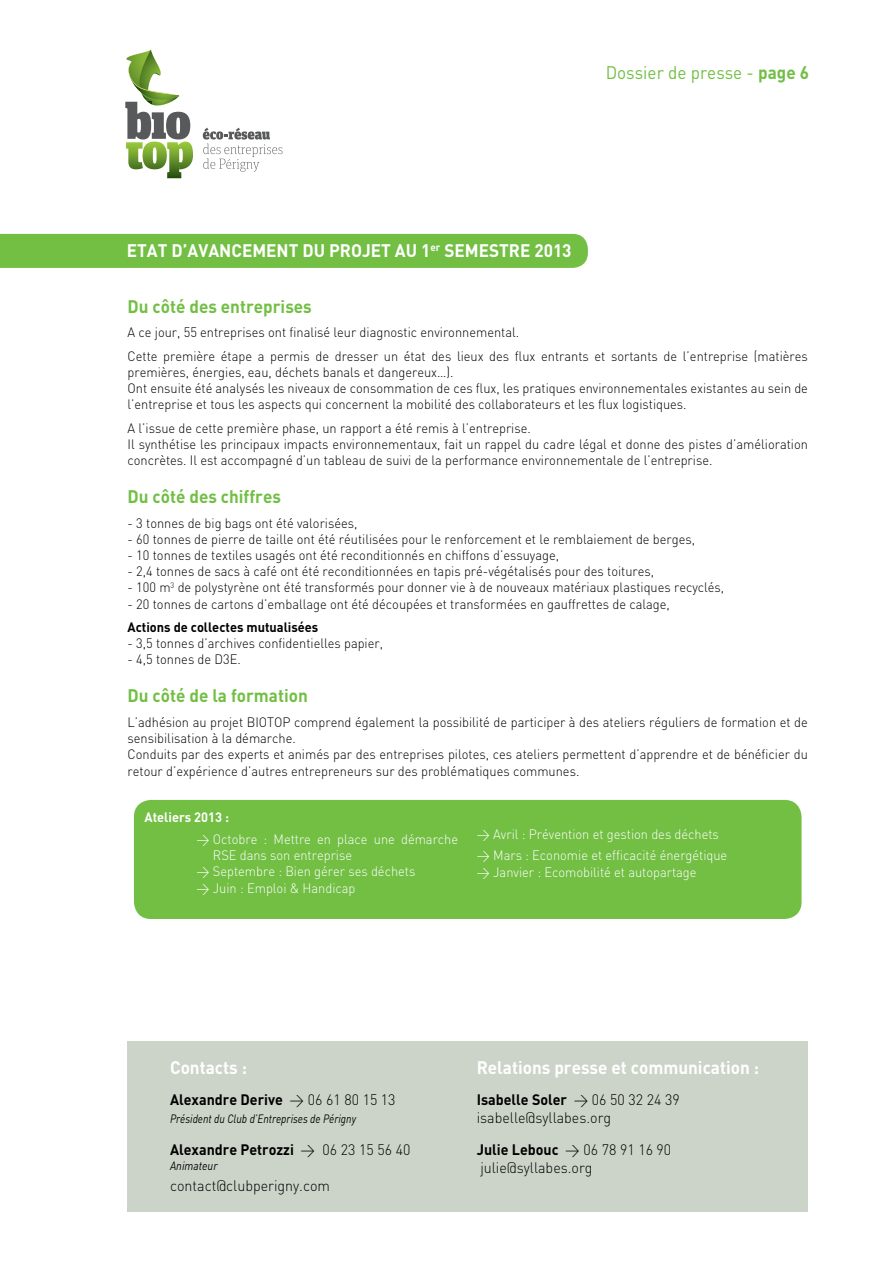
<style>
.page{position:relative;width:893px;height:1263px;background:#fff}
.page>*{position:absolute;margin:0;border:0;box-sizing:border-box;transform-origin:0 0}
.t1{font:700 18px "DINVAINS";color:#fff;scale:.95 1}
.t2{font:700 18px "DINVAINS";color:#72bf44;scale:.95 1}
.t3{font:18px "DINVAINS";color:#72bf44;scale:.95 1}
.t4{font:300 15px/18px "DINVAINS";color:#000;scale:.95 1}
.t5{font:700 15px "DINVAINS";color:#000;scale:.95 1}
.t6{font:300 13.5px/16.2px "DINVAINS";color:#000;scale:.95 1}
.t7{font:300 13.5px/21.6px "DINVAINS";color:#fff;scale:.95 1}
.t8{font:700 13.5px "DINVAINS";color:#000;scale:.95 1}
.t9{font:700 13.5px "DINVAINS";color:#fff;scale:.95 1}
.t10{font:italic 12px "DINVAINS";color:#000;scale:.85 1}
.t11{font:italic 12px "DINVAINS";color:#000;scale:.89 1}
.s1{font-weight:700}
.s2{font-weight:300}
</style>
<div class="page">
<div style="left:128px;top:1042px;width:680px;height:170px;background:#ccd4c9"></div>
<svg style="left:203px;top:128px;width:79px;height:44px"></svg>
<svg style="left:125px;top:50px;width:68px;height:128px"></svg>
<div style="left:134px;top:800px;width:667px;height:119px;background:#72bf44;border-radius:17px"></div>
<div style="left:0;top:234px;width:588px;height:34px;background:#72bf44"></div>
<h1 class="t3" style="left:606px;top:61px;width:215px">Dossier de presse - <span class="s1">page 6</span></h1>
<h1 class="t1" style="left:127px;top:239px;width:470px">ETAT D’AVANCEMENT DU PROJET AU 1<sup>er</sup> SEMESTRE 2013</h1>
<h1 class="t2" style="left:128px;top:294px;width:195px">Du côté des entreprises</h1>
<p class="t6" style="left:128px;top:321px;width:718px;line-height:23.4px">A ce jour, 55 entreprises ont finalisé leur diagnostic environnemental.<br>Cette première étape a permis de dresser un état des lieux des flux entrants et sortants de l’entreprise (matières</p>
<p class="t6" style="left:128px;top:364px;width:718px">premières, énergies, eau, déchets banals et dangereux…).<br>Ont ensuite été analysés les niveaux de consommation de ces flux, les pratiques environnementales existantes au sein de l’entreprise et tous les aspects qui concernent la mobilité des collaborateurs et les flux logistiques.</p>
<p class="t6" style="left:128px;top:420px;width:718px">A l’issue de cette première phase, un rapport a été remis à l’entreprise.<br>Il synthétise les principaux impacts environnementaux, fait un rappel du cadre légal et donne des pistes d’amélioration concrètes. Il est accompagné d’un tableau de suivi de la performance environnementale de l’entreprise.</p>
<h1 class="t2" style="left:128px;top:485px;width:163px">Du côté des chiffres</h1>
<p class="t6" style="left:128px;top:515px;width:243px">- 3 tonnes de big bags ont été valorisées,</p>
<p class="t6" style="left:128px;top:531px;width:599px">- 60 tonnes de pierre de taille ont été réutilisées pour le renforcement et le remblaiement de berges,</p>
<p class="t6" style="left:128px;top:547px;width:456px">- 10 tonnes de textiles usagés ont été reconditionnés en chiffons d’essuyage,</p>
<p class="t6" style="left:128px;top:563px;width:556px">- 2,4 tonnes de sacs à café ont été reconditionnées en tapis pré-végétalisés pour des toitures,</p>
<p class="t6" style="left:128px;top:579px;width:630px">- 100 m<sup>3</sup> de polystyrène ont été transformés pour donner vie à de nouveaux matériaux plastiques recyclés,</p>
<p class="t6" style="left:128px;top:596px;width:572px">- 20 tonnes de cartons d’emballage ont été découpées et transformées en gauffrettes de calage,</p>
<p class="t8" style="left:128px;top:618px;width:202px">Actions de collectes mutualisées</p>
<p class="t6" style="left:128px;top:635px;width:270px">- 3,5 tonnes d’archives confidentielles papier,</p>
<p class="t6" style="left:128px;top:651px;width:121px">- 4,5 tonnes de D3E.</p>
<h1 class="t2" style="left:128px;top:684px;width:191px">Du côté de la formation</h1>
<p class="t6" style="left:128px;top:714px;width:718px">L’adhésion au projet BIOTOP comprend également la possibilité de participer à des ateliers réguliers de formation et de sensibilisation à la démarche.<br>Conduits par des experts et animés par des entreprises pilotes, ces ateliers permettent d’apprendre et de bénéficier du retour d’expérience d’autres entrepreneurs sur des problématiques communes.</p>
<p class="t9" style="left:145px;top:809px;width:90px">Ateliers 2013 :</p>
<p class="t7" style="left:196px;top:828px;width:277px">&gt; Octobre : Mettre en place une démarche</p>
<p class="t7" style="left:213px;top:844px;width:148px">RSE dans son entreprise</p>
<p class="t7" style="left:196px;top:860px;width:232px">&gt; Septembre : Bien gérer ses déchets</p>
<p class="t7" style="left:196px;top:877px;width:169px">&gt; Juin : Emploi &amp; Handicap</p>
<p class="t7" style="left:477px;top:823px;width:265px">&gt; Avril : Prévention et gestion des déchets &gt; Mars : Economie et efficacité énergétique</p>
<p class="t7" style="left:477px;top:861px;width:233px">&gt; Janvier : Ecomobilité et autopartage</p>
<h1 class="t1" style="left:170px;top:1055px;width:82px">Contacts :</h1>
<p class="t5" style="left:170px;top:1089px;width:239px">Alexandre Derive <span class="s2">&gt; 06 61 80 15 13</span></p>
<p class="t10" style="left:170px;top:1111px;width:220px">Président du Club d’Entreprises de Périgny</p>
<p class="t5" style="left:170px;top:1140px;width:254px">Alexandre Petrozzi <span class="s2">&gt; 06 23 15 56 40</span></p>
<p class="t11" style="left:170px;top:1158px;width:55px">Animateur</p>
<p class="t4" style="left:170px;top:1177px;width:170px">contact@clubperigny.com</p>
<h1 class="t1" style="left:477px;top:1055px;width:299px">Relations presse et communication :</h1>
<p class="t4" style="left:477px;top:1090px;width:215px"><span class="s1">Isabelle Soler</span> &gt; 06 50 32 24 39 isabelle@syllabes.org</p>
<p class="t4" style="left:477px;top:1141px;width:206px"><span class="s1">Julie Lebouc</span> &gt; 06 78 91 16 90 julie@syllabes.org</p>
</div>
